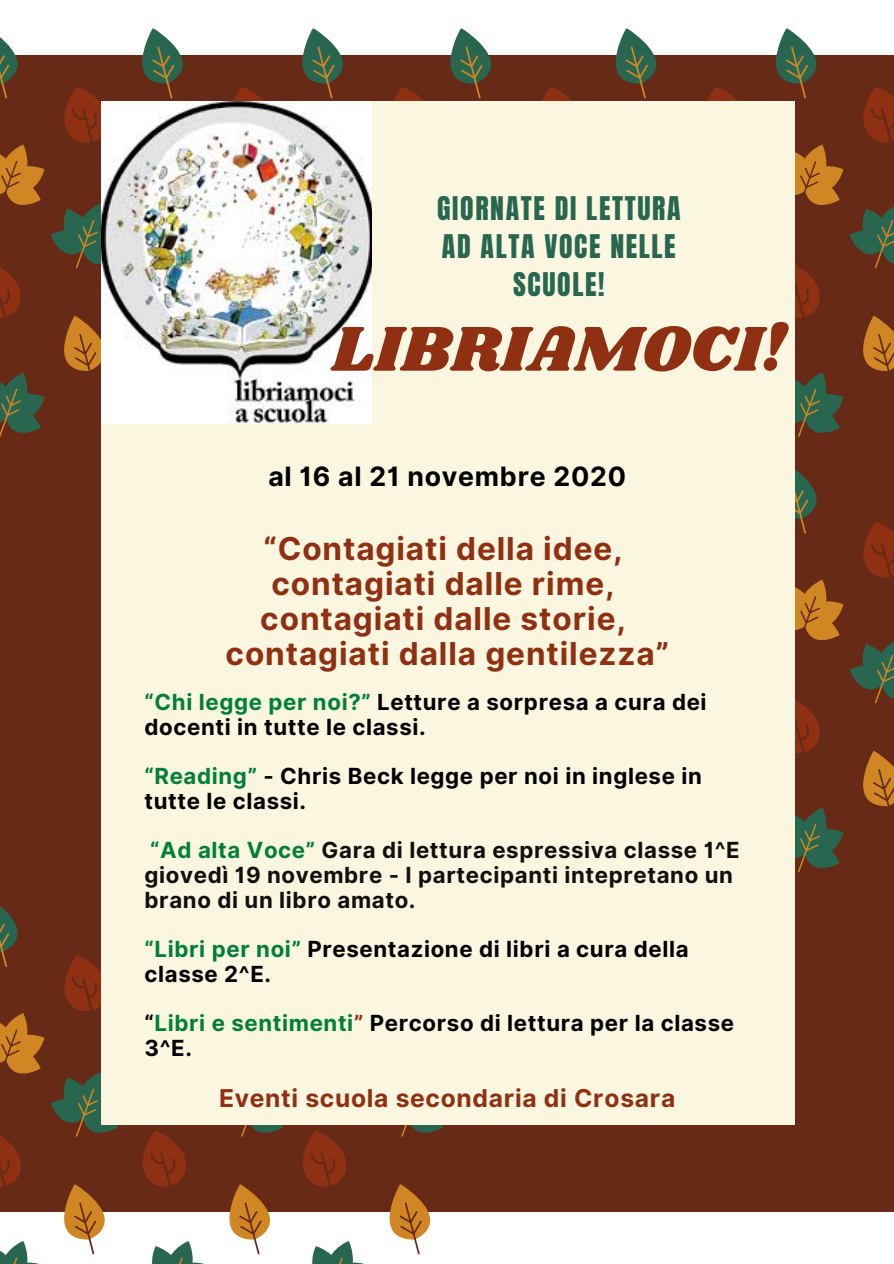
<style>
.page{position:relative;width:894px;height:1264px;background:#fff}
.page>*{position:absolute;margin:0;border:0;box-sizing:border-box;transform-origin:0 0}
.t1{font:65.7px "Shrikhand";color:#8f3013}
.t2{font:700 31.5px/35px "Inter";letter-spacing:.03em;color:#8f3013;text-align:center}
.t3{font:27.75px/38.1px "Anton";letter-spacing:.06em;color:#286650;text-align:center}
.t4{font:700 26.7px "Inter";letter-spacing:.03em;color:#000}
.t5{font:700 24.6px "Inter";letter-spacing:.03em;color:#8f3013}
.t6{font:700 22.2px/24.8px "Inter";letter-spacing:.03em;color:#000}
.t7{font:700 22.2px/24.8px "Inter";letter-spacing:.03em;color:#11100f}
.s1{color:#008037}
.s2{color:#8f3013}
</style>
<div class="page">
<div style="left:0;top:55px;width:893px;height:1156px;background:#662a16"></div>
<svg style="left:542px;top:87px;width:30px;height:14px"></svg>
<svg style="left:615px;top:28px;width:41px;height:71px"></svg>
<svg style="left:707px;top:87px;width:30px;height:14px"></svg>
<svg style="left:794px;top:372px;width:49px;height:65px"></svg>
<svg style="left:776px;top:28px;width:40px;height:71px"></svg>
<svg style="left:794px;top:145px;width:49px;height:64px"></svg>
<svg style="left:794px;top:262px;width:26px;height:67px"></svg>
<svg style="left:850px;top:207px;width:43px;height:61px"></svg>
<svg style="left:863px;top:316px;width:30px;height:55px"></svg>
<svg style="left:863px;top:87px;width:30px;height:56px"></svg>
<svg style="left:0;top:372px;width:44px;height:65px"></svg>
<svg style="left:0;top:37px;width:18px;height:62px"></svg>
<svg style="left:0;top:145px;width:44px;height:60px"></svg>
<svg style="left:0;top:267px;width:21px;height:51px"></svg>
<svg style="left:51px;top:204px;width:50px;height:64px"></svg>
<svg style="left:64px;top:316px;width:37px;height:55px"></svg>
<svg style="left:64px;top:87px;width:37px;height:56px"></svg>
<svg style="left:142px;top:28px;width:41px;height:71px"></svg>
<svg style="left:234px;top:87px;width:30px;height:14px"></svg>
<svg style="left:302px;top:28px;width:41px;height:71px"></svg>
<svg style="left:394px;top:28px;width:97px;height:73px"></svg>
<svg style="left:794px;top:807px;width:49px;height:65px"></svg>
<svg style="left:794px;top:463px;width:22px;height:71px"></svg>
<svg style="left:794px;top:579px;width:49px;height:65px"></svg>
<svg style="left:794px;top:697px;width:26px;height:67px"></svg>
<svg style="left:850px;top:642px;width:43px;height:61px"></svg>
<svg style="left:863px;top:751px;width:30px;height:56px"></svg>
<svg style="left:863px;top:522px;width:30px;height:56px"></svg>
<svg style="left:0;top:1241px;width:33px;height:22px"></svg>
<svg style="left:0;top:906px;width:18px;height:61px"></svg>
<svg style="left:0;top:1013px;width:44px;height:61px"></svg>
<svg style="left:0;top:1136px;width:21px;height:51px"></svg>
<svg style="left:51px;top:1072px;width:67px;height:65px"></svg>
<svg style="left:64px;top:1184px;width:41px;height:70px"></svg>
<svg style="left:64px;top:955px;width:37px;height:56px"></svg>
<svg style="left:152px;top:1241px;width:47px;height:22px"></svg>
<svg style="left:142px;top:1131px;width:44px;height:56px"></svg>
<svg style="left:241px;top:1125px;width:42px;height:12px"></svg>
<svg style="left:229px;top:1184px;width:41px;height:70px"></svg>
<svg style="left:312px;top:1241px;width:47px;height:22px"></svg>
<svg style="left:303px;top:1131px;width:43px;height:56px"></svg>
<svg style="left:401px;top:1125px;width:42px;height:12px"></svg>
<svg style="left:389px;top:1184px;width:41px;height:70px"></svg>
<div style="left:101px;top:101px;width:693px;height:1024px;background:#faf6df"></div>
<img style="left:101px;top:101px;width:270px;height:322px">
<p class="t3" style="left:437px;top:190px;width:245px">GIORNATE DI LETTURA<br>AD ALTA VOCE NELLE<br>SCUOLE!</p>
<h1 class="t1" style="left:332px;top:303px;width:455px">LIBRIAMOCI!</h1>
<p class="t4" style="left:268px;top:460px;width:359px">al 16 al 21 novembre 2020</p>
<h2 class="t2" style="left:225px;top:531px;width:444px">“Contagiati della idee, contagiati dalle rime, contagiati dalle storie, contagiati dalla gentilezza”</h2>
<p class="t6" style="left:144px;top:689px;width:563px"><span class="s1">“Chi legge per noi?”</span> Letture a sorpresa a cura dei docenti in tutte le classi.</p>
<p class="t6" style="left:144px;top:763px;width:558px"><span class="s1">“Reading”</span> - Chris Beck legge per noi in inglese in tutte le classi.</p>
<p class="t7" style="left:144px;top:837px;width:596px"><span class="s1">“Ad alta Voce”</span> Gara di lettura espressiva classe 1^E giovedì 19 novembre - I partecipanti intepretano un brano di un libro amato.</p>
<p class="t6" style="left:144px;top:936px;width:545px"><span class="s1">“Libri per noi”</span> Presentazione di libri a cura della classe 2^E.</p>
<p class="t6" style="left:144px;top:1010px;width:591px">“<span class="s1">Libri e sentimenti</span><span class="s2">”</span> Percorso di lettura per la classe<br>3^E.</p>
<p class="t5" style="left:219px;top:1082px;width:457px">Eventi scuola secondaria di Crosara</p>
</div>
